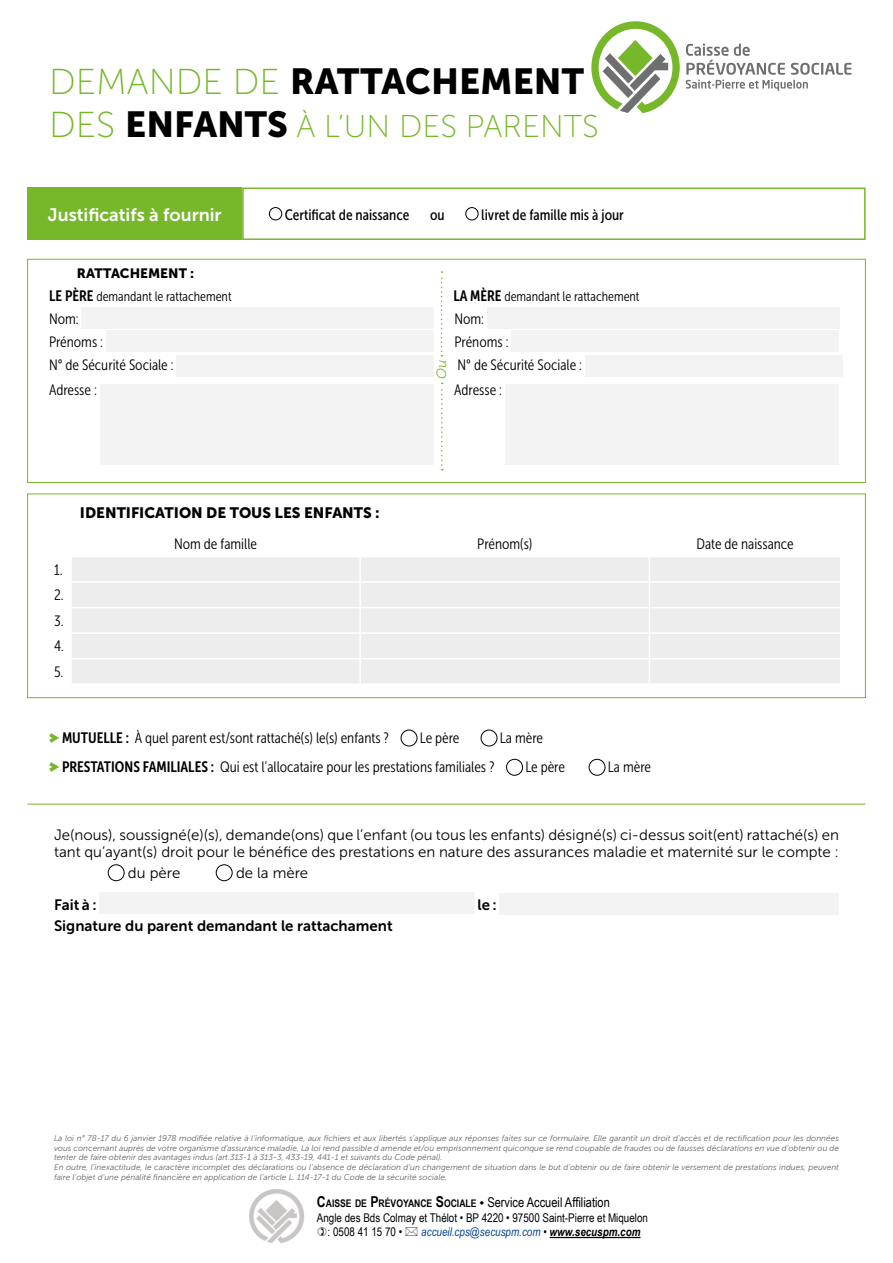
<style>
.page{position:relative;width:893px;height:1263px;background:#fff}
.page>*{position:absolute;margin:0;border:0;box-sizing:border-box;transform-origin:0 0}
.t1{font:36px "Museo Sans 900";color:#000}
.t2{font:31.5px "Museo Sans 100";color:#76b82a}
.t3{font:18px "Museo Sans 700";color:#fff}
.t4{font:15px "Museo Sans Cond 300";color:#000}
.t5{font:15px/16.5px "Museo Sans 300";color:#000}
.t6{font:15px "Museo Sans 700";color:#000}
.t7{font:15px "Museo Sans Cond 500";color:#000}
.t8{font:15px "Museo Sans 900";color:#000}
.t9{font:13.5px "Museo Sans Cond 300";color:#000}
.t10{font:13.5px "Arial Narrow";color:#000}
.t11{font:13.5px "Museo Sans 900";color:#000}
.t12{font:italic 13.5px "Museo 300";color:#76b82a}
.t13{font:12px "Arial Narrow";color:#000}
.t14{font:italic 12px "Arial Narrow";color:#00428f}
.t15{font:italic 8.25px/9.9px "Museo Sans 300";color:#646363;text-align:justify}
.s1{font-family:"Museo Sans 100";color:#76b82a}
.s2{font-size:36px}
.s3{font-family:"Museo Sans 900";font-size:36px;color:#000}
.s4{font-family:"Museo Sans Cond 700";font-size:15px}
.s5{font-family:"Museo Sans Cond 700"}
.s6{font-weight:700;font-size:15px}
.s7{font-weight:700;font-size:10.5px}
.s8{font-family:"Arial";font-weight:700;font-size:12px}
.s9{font-style:normal;color:#000}
.s10{font-weight:700;color:#000}
</style>
<div class="page">
<img style="left:249px;top:1189px;width:56px;height:55px">
<hr style="left:550px;top:1237px;width:90px;height:1px;background:#000">
<svg style="left:591px;top:21px;width:89px;height:92px"></svg>
<svg style="left:686px;top:44px;width:165px;height:47px"></svg>
<div style="left:82px;top:307px;width:352px;height:22px;background:#f3f3f3"></div>
<div style="left:487px;top:307px;width:352px;height:22px;background:#f3f3f3"></div>
<div style="left:106px;top:331px;width:328px;height:21px;background:#f3f3f3"></div>
<div style="left:511px;top:331px;width:328px;height:21px;background:#f3f3f3"></div>
<div style="left:177px;top:356px;width:257px;height:21px;background:#f3f3f3"></div>
<div style="left:585px;top:356px;width:257px;height:21px;background:#f3f3f3"></div>
<div style="left:100px;top:384px;width:334px;height:81px;background:#f3f3f3"></div>
<div style="left:505px;top:384px;width:334px;height:81px;background:#f3f3f3"></div>
<div style="left:27px;top:259px;width:839px;height:224px;border:1px solid #76b82a"></div>
<svg style="left:72px;top:557px;width:768px;height:126px;background:#eee"></svg>
<div style="left:27px;top:494px;width:839px;height:204px;border:1px solid #76b82a"></div>
<div style="left:401px;top:730px;width:16px;height:16px;border:1px solid #000;border-radius:50%"></div>
<div style="left:481px;top:730px;width:16px;height:16px;border:1px solid #000;border-radius:50%"></div>
<div style="left:506px;top:759px;width:17px;height:16px;border:1px solid #000;border-radius:50%"></div>
<div style="left:589px;top:759px;width:16px;height:16px;border:1px solid #000;border-radius:50%"></div>
<div style="left:269px;top:207px;width:13px;height:13px;border:1px solid #000;border-radius:50%"></div>
<div style="left:466px;top:207px;width:12px;height:13px;border:1px solid #000;border-radius:50%"></div>
<div style="left:242px;top:188px;width:624px;height:52px;border:2px solid #76b82a"></div>
<div style="left:27px;top:188px;width:215px;height:52px;background:#76b82a"></div>
<div style="left:108px;top:864px;width:16px;height:17px;border:1px solid #000;border-radius:50%"></div>
<div style="left:216px;top:864px;width:16px;height:17px;border:1px solid #000;border-radius:50%"></div>
<div style="left:99px;top:892px;width:376px;height:22px;background:#f3f3f3"></div>
<div style="left:499px;top:893px;width:340px;height:22px;background:#f3f3f3"></div>
<svg style="left:441px;top:383px;width:2px;height:87px"></svg>
<svg style="left:441px;top:271px;width:2px;height:85px"></svg>
<hr style="left:27px;top:804px;width:838px;height:1px;background:#76b82a">
<p class="t1" style="left:49px;top:61px;width:536px"><span class="s1">DEMANDE DE</span> RATTACHEMENT</p>
<p class="t2" style="left:49px;top:110px;width:551px"><span class="s2">DES</span> <span class="s3">ENFANTS</span> À L’UN DES PARENTS</p>
<p class="t3" style="left:48px;top:204px;width:175px">Justificatifs à fournir</p>
<p class="t7" style="left:285px;top:207px;width:126px">Certificat de naissance</p>
<p class="t7" style="left:430px;top:207px;width:16px">ou</p>
<p class="t7" style="left:481px;top:207px;width:144px">livret de famille mis à jour</p>
<p class="t11" style="left:77px;top:266px;width:119px">RATTACHEMENT :</p>
<p class="t9" style="left:49px;top:289px;width:184px"><span class="s4">LE PÈRE</span> demandant le rattachement</p>
<p class="t9" style="left:453px;top:289px;width:188px"><span class="s4">LA MÈRE</span> demandant le rattachement</p>
<p class="t4" style="left:49px;top:311px;width:31px">Nom:</p>
<p class="t4" style="left:454px;top:311px;width:31px">Nom:</p>
<p class="t4" style="left:49px;top:333px;width:56px">Prénoms :</p>
<p class="t4" style="left:454px;top:333px;width:56px">Prénoms :</p>
<p class="t4" style="left:49px;top:356px;width:126px">N° de Sécurité Sociale :</p>
<p class="t4" style="left:457px;top:356px;width:126px">N° de Sécurité Sociale :</p>
<p class="t4" style="left:49px;top:381px;width:49px">Adresse :</p>
<p class="t4" style="left:454px;top:381px;width:49px">Adresse :</p>
<p class="t12" style="left:434px;top:379px;width:21px;rotate:-90deg">Ou</p>
<p class="t4" style="left:54px;top:562px;width:10px">1.</p>
<p class="t4" style="left:54px;top:587px;width:11px">2.</p>
<p class="t4" style="left:54px;top:613px;width:11px">3.</p>
<p class="t4" style="left:54px;top:638px;width:11px">4.</p>
<p class="t4" style="left:54px;top:664px;width:11px">5.</p>
<p class="t8" style="left:80px;top:504px;width:301px">IDENTIFICATION DE TOUS LES ENFANTS :</p>
<p class="t4" style="left:174px;top:536px;width:84px">Nom de famille</p>
<p class="t4" style="left:477px;top:536px;width:57px">Prénom(s)</p>
<p class="t4" style="left:696px;top:536px;width:99px">Date de naissance</p>
<p class="t4" style="left:62px;top:730px;width:328px"><span class="s5">MUTUELLE :</span> À quel parent est/sont rattaché(s) le(s) enfants ?</p>
<p class="t4" style="left:420px;top:730px;width:41px">Le père</p>
<p class="t4" style="left:500px;top:730px;width:45px">La mère</p>
<p class="t4" style="left:62px;top:759px;width:434px"><span class="s5">PRESTATIONS FAMILIALES :</span> Qui est l’allocataire pour les prestations familiales ?</p>
<p class="t4" style="left:525px;top:759px;width:41px">Le père</p>
<p class="t4" style="left:608px;top:759px;width:45px">La mère</p>
<p class="t5" style="left:54px;top:827px;width:786px">Je(nous), soussigné(e)(s), demande(ons) que l’enfant (ou tous les enfants) désigné(s) ci-dessus soit(ent) rattaché(s) en tant qu’ayant(s) droit pour le bénéfice des prestations en nature des assurances maladie et maternité sur le compte :</p>
<p class="t5" style="left:128px;top:864px;width:54px">du père</p>
<p class="t5" style="left:236px;top:864px;width:74px">de la mère</p>
<p class="t6" style="left:54px;top:897px;width:44px">Fait à :</p>
<p class="t6" style="left:478px;top:897px;width:21px">le :</p>
<p class="t6" style="left:54px;top:918px;width:340px">Signature du parent demandant le rattachament</p>
<p class="t15" style="left:54px;top:1133px;width:786px">La loi n° 78-17 du 6 janvier 1978 modifiée relative à l’informatique, aux fichiers et aux libertés s’applique aux réponses faites sur ce formulaire. Elle garantit un droit d’accès et de rectification pour les données vous concernant auprès de votre organisme d’assurance maladie. La loi rend passible d amende et/ou emprisonnement quiconque se rend coupable de fraudes ou de fausses déclarations en vue d’obtenir ou de tenter de faire obtenir des avantages indus (art.313-1 à 313-3, 433-19, 441-1 et suivants du Code pénal).</p>
<p class="t15" style="left:54px;top:1162px;width:786px">En outre, l’inexactitude, le caractère incomplet des déclarations ou l’absence de déclaration d’un changement de situation dans le but d’obtenir ou de faire obtenir le versement de prestations indues, peuvent faire l’objet d’une pénalité financière en application de l’article L. 114-17-1 du Code de la sécurité sociale.</p>
<p class="t10" style="left:317px;top:1193px;width:294px"><span class="s6">C</span><span class="s7">AISSE DE</span> <span class="s6">P</span><span class="s7">RÉVOYANCE</span> <span class="s6">S</span><span class="s7">OCIALE</span> <span class="s8">•</span> Service Accueil Affiliation</p>
<p class="t13" style="left:317px;top:1209px;width:333px">Angle des Bds Colmay et Thélot • BP 4220 • 97500 Saint-Pierre et Miquelon</p>
<p class="t13" style="left:328px;top:1223px;width:76px">: 0508 41 15 70 •</p>
<p class="t14" style="left:421px;top:1224px;width:221px">accueil.cps@secuspm.com <span class="s9">•</span> <span class="s10">www.secuspm.com</span></p>
</div>
